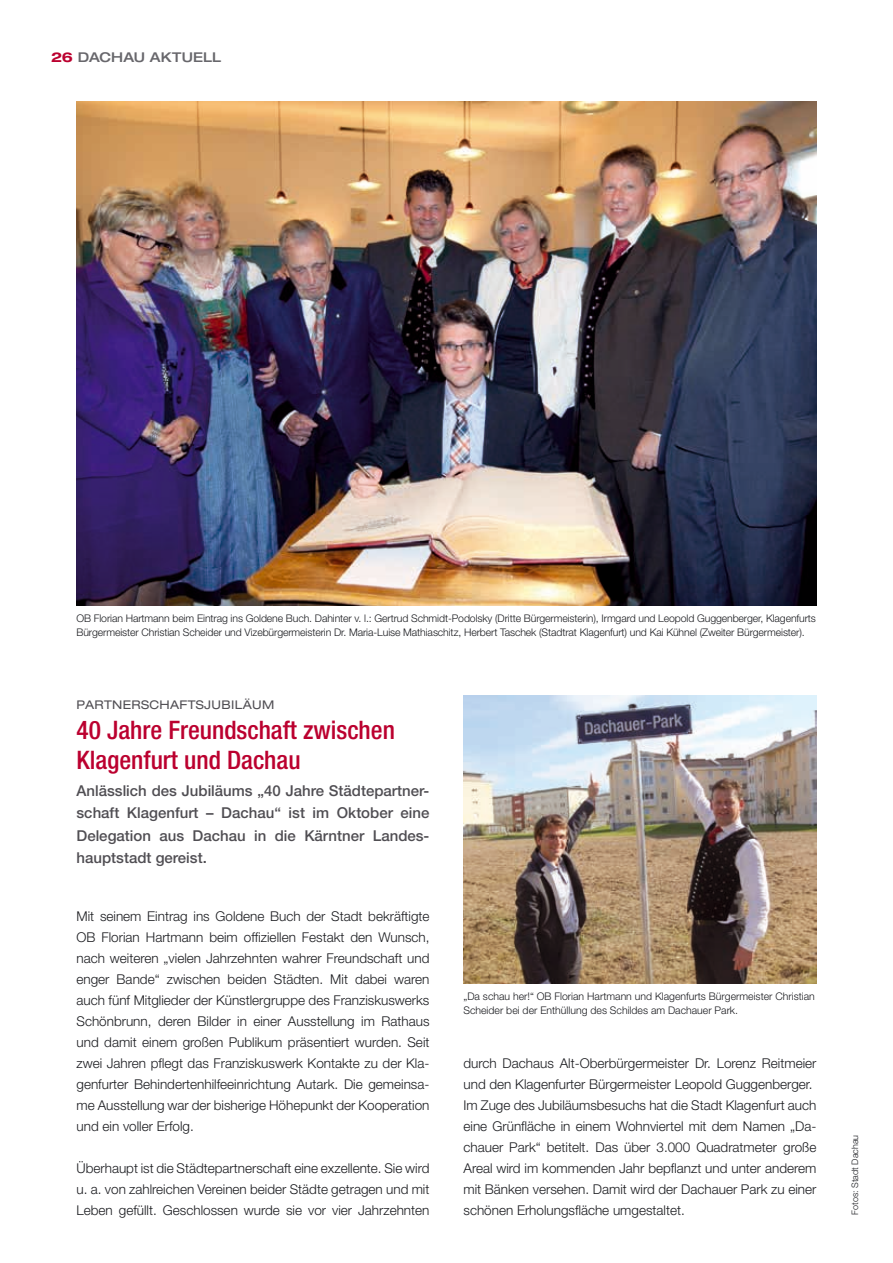
<style>
.page{position:relative;width:893px;height:1263px;background:#fff}
.page>*{position:absolute;margin:0;border:0;box-sizing:border-box;transform-origin:0 0}
.t1{font:500 condensed 25.5px/30px "Helvetica Neue";color:#bb002f}
.t2{font:500 15px/22.5px "Helvetica Neue";color:#504e53;text-align:justify}
.t3{font:300 13.5px/21px "Helvetica Neue";color:#1b1c20;text-align:justify}
.t4{font:500 expanded 13.5px "Helvetica Neue";color:#68676c}
.t5{font:expanded 12px "Helvetica Neue";letter-spacing:.03em;color:#504e53}
.t6{font:300 10.5px/13.5px "Helvetica Neue";letter-spacing:-.01em;color:#1b1c20}
.t7{font:300 9px "Helvetica Neue";color:#1b1c20}
.s1{font-weight:700;color:#bb002f}
</style>
<div class="page">
<img style="left:77px;top:102px;width:739px;height:504px">
<img style="left:463px;top:695px;width:353px;height:289px">
<p class="t4" style="left:51px;top:48px;width:51px"><span class="s1">26</span> DACHAU</p>
<p class="t4" style="left:150px;top:48px;width:22px">AKTUELL</p>
<p class="t6" style="left:77px;top:612px;width:741px">OB Florian Hartmann beim Eintrag ins Goldene Buch. Dahinter v. l.: Gertrud Schmidt-Podolsky (Dritte Bürgermeisterin), Irmgard und Leopold Guggenberger, Klagenfurts<br>Bürgermeister Christian Scheider und Vizebürgermeisterin Dr. Maria-Luise Mathiaschitz, Herbert Taschek (Stadtrat Klagenfurt) und Kai Kühnel (Zweiter Bürgermeister).</p>
<p class="t5" style="left:77px;top:697px;width:199px">PARTNERSCHAFTSJUBILÄUM</p>
<h1 class="t1" style="left:77px;top:714px;width:320px">40 Jahre Freundschaft zwischen<br>Klagenfurt und Dachau</h1>
<p class="t2" style="left:77px;top:779px;width:354px">Anlässlich des Jubiläums „40 Jahre Städtepartner&shy;schaft Klagenfurt – Dachau“ ist im Oktober eine Delegation aus Dachau in die Kärntner Landes&shy;hauptstadt gereist.</p>
<p class="t3" style="left:77px;top:905px;width:354px">Mit seinem Eintrag ins Goldene Buch der Stadt bekräftigte OB Florian Hartmann beim offiziellen Festakt den Wunsch, nach weiteren „vielen Jahrzehnten wahrer Freundschaft und enger Bande“ zwischen beiden Städten. Mit dabei waren auch fünf Mitglieder der Künstlergruppe des Franziskuswerks Schönbrunn, deren Bilder in einer Ausstellung im Rathaus und damit einem großen Publikum präsentiert wurden. Seit zwei Jahren pflegt das Franziskuswerk Kontakte zu der Kla&shy;genfurter Behindertenhilfeeinrichtung Autark. Die gemeinsa&shy;me Ausstellung war der bisherige Höhepunkt der Kooperation und ein voller Erfolg.</p>
<p class="t3" style="left:77px;top:1157px;width:354px">Überhaupt ist die Städtepartnerschaft eine exzellente. Sie wird u. a. von zahlreichen Vereinen beider Städte getragen und mit Leben gefüllt. Geschlossen wurde sie vor vier Jahrzehnten</p>
<p class="t6" style="left:463px;top:990px;width:353px">„Da schau her!“ OB Florian Hartmann und Klagenfurts Bürgermeister Christian<br>Scheider bei der Enthüllung des Schildes am Dachauer Park.</p>
<p class="t3" style="left:463px;top:1052px;width:354px;text-align:left">durch Dachaus Alt-Oberbürgermeister Dr. Lorenz Reitmeier und den Klagenfurter Bürgermeister Leopold Guggenberger.<br>Im Zuge des Jubiläumsbesuchs hat die Stadt Klagenfurt auch eine Grünfläche in einem Wohnviertel mit dem Namen „Da&shy;chauer Park“ betitelt. Das über 3.000 Quadratmeter große Areal wird im kommenden Jahr bepflanzt und unter anderem mit Bänken versehen. Damit wird der Dachauer Park zu einer schönen Erholungsfläche umgestaltet.</p>
<p class="t7" style="left:849px;top:1215px;width:82px;rotate:-90deg">Fotos: Stadt Dachau</p>
</div>
